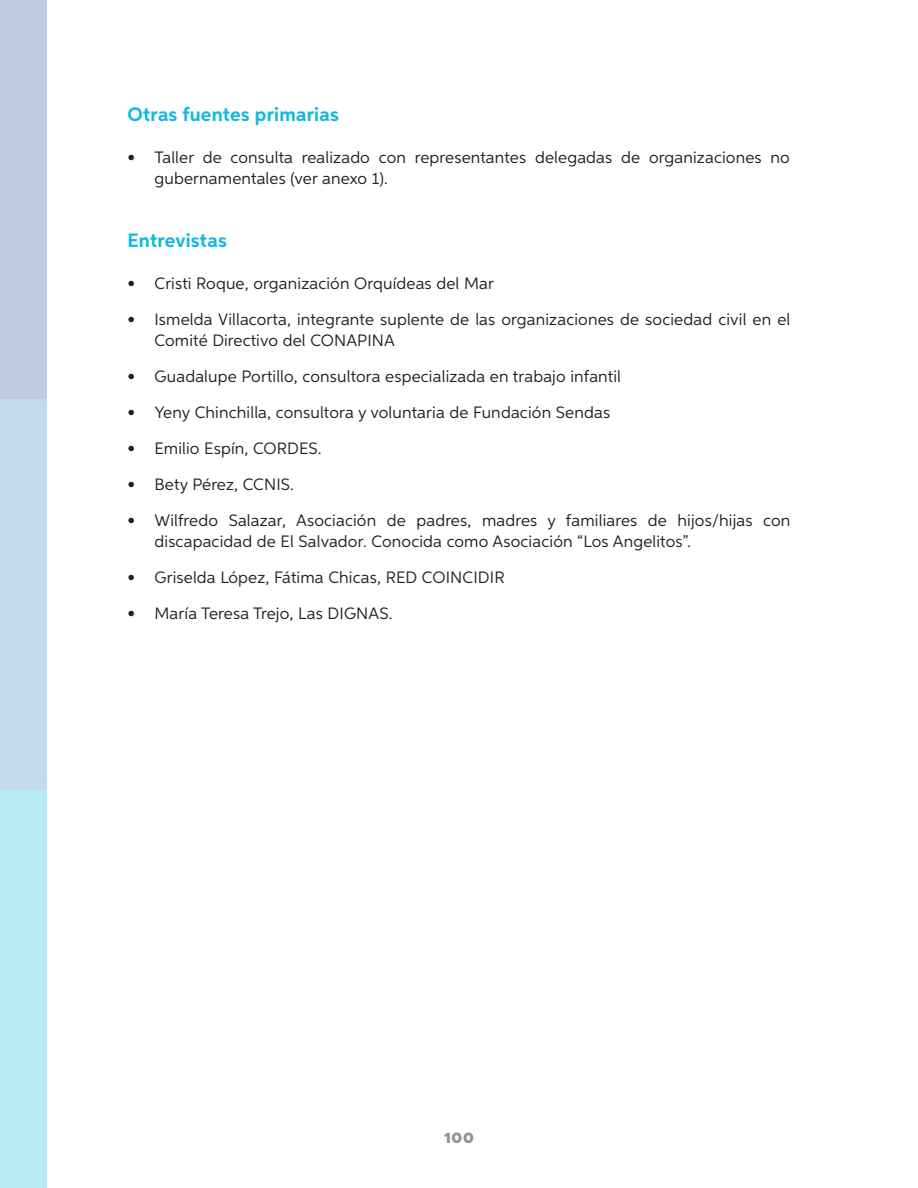
<style>
.page{position:relative;width:918px;height:1188px;background:#fff}
.page>*{position:absolute;margin:0;border:0;box-sizing:border-box;transform-origin:0 0}
.t1{font:700 19.5px "Aspira";letter-spacing:.01em;color:#11b9e2}
.t2{font:16.5px/21px "Aspira";letter-spacing:.01em;color:#231f20}
.t3{font:900 15px "Metropolis";color:#939598}
</style>
<div class="page">
<div style="left:0;top:398px;width:47px;height:397px;background:#c3dbee"></div>
<div style="left:0;top:791px;width:47px;height:397px;background:#b8eaf6"></div>
<div style="left:0;top:0;width:47px;height:399px;background:#bec9e2"></div>
<p class="t1" style="left:128px;top:103px;width:213px">Otras fuentes primarias</p>
<p class="t2" style="left:155px;top:147px;width:637px;text-indent:-27px">• Taller de consulta realizado con representantes delegadas de organizaciones no gubernamentales (ver anexo 1).</p>
<p class="t1" style="left:128px;top:229px;width:101px">Entrevistas</p>
<p class="t2" style="left:128px;top:273px;width:368px">• Cristi Roque, organización Orquídeas del Mar</p>
<p class="t2" style="left:155px;top:309px;width:637px;text-indent:-27px">• Ismelda Villacorta, integrante suplente de las organizaciones de sociedad civil en el<br>Comité Directivo del CONAPINA</p>
<p class="t2" style="left:128px;top:366px;width:495px">• Guadalupe Portillo, consultora especializada en trabajo infantil</p>
<p class="t2" style="left:128px;top:402px;width:484px">• Yeny Chinchilla, consultora y voluntaria de Fundación Sendas</p>
<p class="t2" style="left:128px;top:438px;width:196px">• Emilio Espín, CORDES.</p>
<p class="t2" style="left:128px;top:474px;width:168px">• Bety Pérez, CCNIS.</p>
<p class="t2" style="left:155px;top:510px;width:637px;text-indent:-27px">• Wilfredo Salazar, Asociación de padres, madres y familiares de hijos/hijas con discapacidad de El Salvador. Conocida como Asociación “Los Angelitos”.</p>
<p class="t2" style="left:128px;top:567px;width:379px">• Griselda López, Fátima Chicas, RED COINCIDIR</p>
<p class="t2" style="left:128px;top:603px;width:266px">• María Teresa Trejo, Las DIGNAS.</p>
<p class="t3" style="left:444px;top:1128px;width:31px">100</p>
</div>
